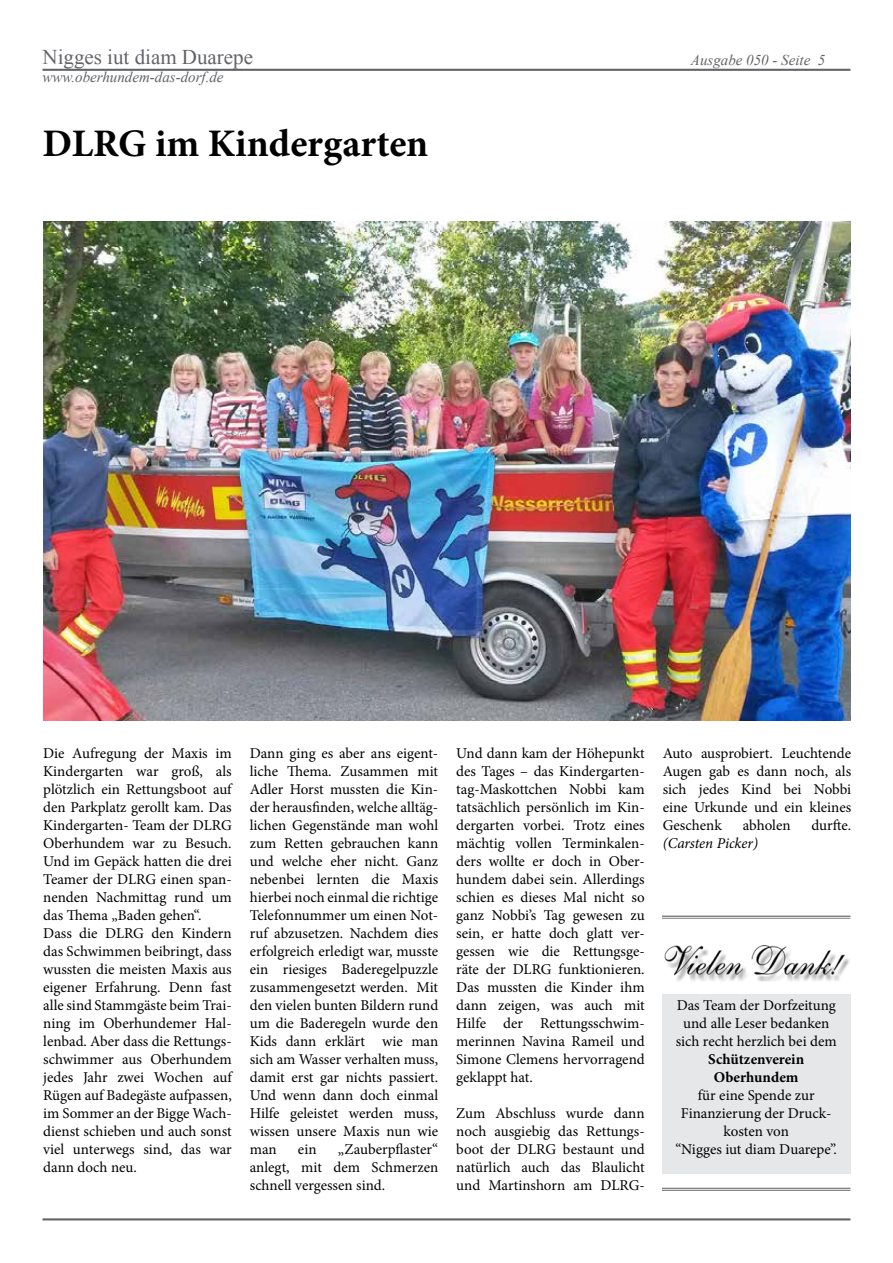
<style>
.page{position:relative;width:893px;height:1263px;background:#fff}
.page>*{position:absolute;margin:0;border:0;box-sizing:border-box;transform-origin:0 0}
.t1{font:700 39px "Minion Pro";color:#000}
.t2{font:21px "Times New Roman";color:#616367}
.t3{font:15px/18px "Minion Pro";color:#000;text-align:justify}
.t4{font:italic 15px "Times New Roman";color:#616367}
.t5{font:700 15px/18px "Minion Pro";color:#000;text-align:center}
.t6{font:italic 15px "Minion Pro";letter-spacing:-.005em;color:#000}
</style>
<div class="page">
<hr style="left:43px;top:69px;width:807px;height:2px;background:#616367">
<hr style="left:43px;top:1218px;width:807px;height:2px;background:#616367">
<img style="left:43px;top:221px;width:807px;height:500px">
<div style="left:662px;top:994px;width:188px;height:179px;background:#e6e7e8"></div>
<img style="left:664px;top:945px;width:185px;height:36px">
<hr style="left:662px;top:915px;width:188px;height:2px;background:#808285">
<hr style="left:662px;top:918px;width:188px;height:1px;background:#808285">
<hr style="left:662px;top:1188px;width:188px;height:1px;background:#808285">
<hr style="left:662px;top:1190px;width:188px;height:1px;background:#808285">
<h2 class="t2" style="left:43px;top:43px;width:212px">Nigges iut diam Duarepe</h2>
<p class="t4" style="left:691px;top:49px;width:136px">Ausgabe 050 - Seite 5</p>
<p class="t4" style="left:43px;top:67px;width:183px">www.oberhundem-das-dorf.de</p>
<h1 class="t1" style="left:43px;top:116px;width:387px">DLRG im Kindergarten</h1>
<p class="t3" style="left:43px;top:744px;width:190px;text-align:left">Die Aufregung der Maxis im<br>Kindergarten war groß, als plötzlich ein Rettungsboot auf den Parkplatz gerollt kam. Das<br>Kindergarten- Team der DLRG<br>Oberhundem war zu Besuch.<br>Und im Gepäck hatten die drei<br>Teamer der DLRG einen span&shy;nenden Nachmittag rund um das Thema „Baden gehen“.<br>Dass die DLRG den Kindern das Schwimmen beibringt, dass wussten die meisten Maxis aus eigener Erfahrung. Denn fast alle sind Stammgäste beim Trai&shy;ning im Oberhundemer Hal&shy;lenbad. Aber dass die Rettungs&shy;schwimmer aus Oberhundem jedes Jahr zwei Wochen auf<br>Rügen auf Badegäste aufpassen, im Sommer an der Bigge Wach&shy;dienst schieben und auch sonst viel unterwegs sind, das war dann doch neu.</p>
<p class="t3" style="left:250px;top:744px;width:190px">Dann ging es aber ans eigent&shy;liche Thema. Zusammen mit Adler Horst mussten die Kin&shy;der herausfinden, welche alltäg&shy;lichen Gegenstände man wohl zum Retten gebrauchen kann und welche eher nicht. Ganz nebenbei lernten die Maxis hierbei noch einmal die richtige Telefonnummer um einen Not&shy;ruf abzusetzen. Nachdem dies erfolgreich erledigt war, musste ein riesiges Baderegelpuzzle zusammengesetzt werden. Mit den vielen bunten Bildern rund um die Baderegeln wurde den Kids dann erklärt wie man sich am Wasser verhalten muss, damit erst gar nichts passiert.<br>Und wenn dann doch einmal Hilfe geleistet werden muss, wissen unsere Maxis nun wie man</p>
<p class="t3" style="left:250px;top:1140px;width:190px;text-indent:88px">„Zauberpflaster“ anlegt, mit dem Schmerzen schnell vergessen sind.</p>
<p class="t3" style="left:298px;top:1140px;width:20px">ein</p>
<p class="t3" style="left:456px;top:744px;width:190px">Und dann kam der Höhepunkt des Tages – das Kindergarten&shy;tag-Maskottchen Nobbi kam tatsächlich persönlich im Kin&shy;dergarten vorbei. Trotz eines mächtig vollen Terminkalen&shy;ders wollte er doch in Ober&shy;hundem dabei sein. Allerdings schien es dieses Mal nicht so ganz Nobbi’s Tag gewesen zu sein, er hatte doch glatt ver&shy;gessen wie die Rettungsge&shy;räte der DLRG funktionieren.<br>Das mussten die Kinder ihm dann zeigen, was auch mit Hilfe der Rettungsschwim&shy;merinnen Navina Rameil und Simone Clemens hervorragend geklappt hat.</p>
<p class="t3" style="left:456px;top:1104px;width:190px">Zum Abschluss wurde dann noch ausgiebig das Rettungs&shy;boot der DLRG bestaunt und natürlich auch das Blaulicht und Martinshorn am DLRG-</p>
<p class="t3" style="left:663px;top:744px;width:190px">Auto ausprobiert. Leuchtende Augen gab es dann noch, als sich jedes Kind bei Nobbi eine Urkunde und ein kleines Geschenk</p>
<p class="t3" style="left:743px;top:816px;width:49px">abholen</p>
<p class="t3" style="left:811px;top:816px;width:41px">durfte.</p>
<p class="t6" style="left:663px;top:833px;width:97px">(Carsten Picker)</p>
<p class="t3" style="left:676px;top:996px;width:163px;text-align:center">Das Team der Dorfzeitung und alle Leser bedanken sich recht herzlich bei dem</p>
<p class="t5" style="left:708px;top:1050px;width:97px">Schützenverein<br>Oberhundem</p>
<p class="t3" style="left:675px;top:1086px;width:163px;text-align:center">für eine Spende zur<br>Finanzierung der Druck&shy;kosten von<br>“Nigges iut diam Duarepe”.</p>
</div>
